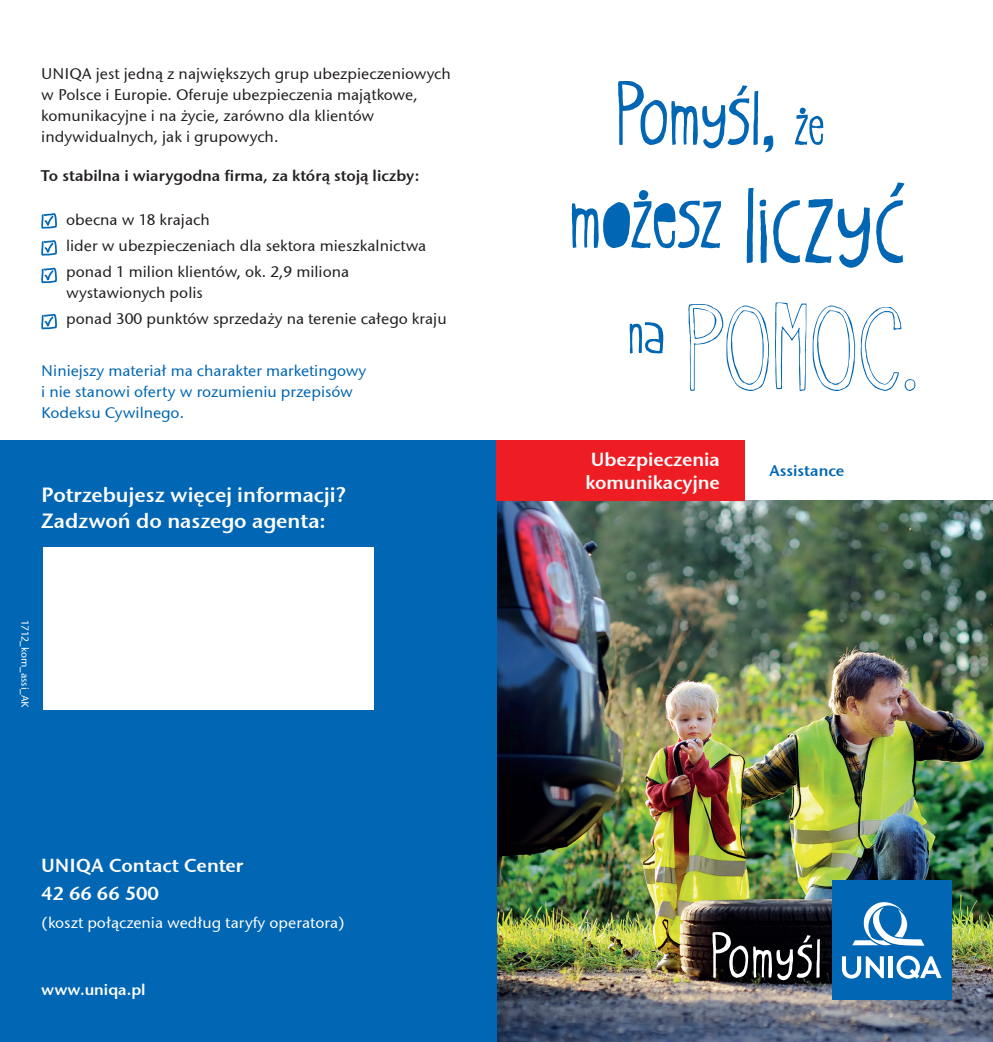
<style>
.page{position:relative;width:993px;height:1042px;background:#fff}
.page>*{position:absolute;margin:0;border:0;box-sizing:border-box;transform-origin:0 0}
.t1{font:135.8px "Oyster Outline CEE";color:#0166b3}
.t2{font:101.85px "Oyster Stencil CEE";letter-spacing:-.015em;color:#0166b3}
.t3{font:100.1px "Oyster CEE";color:#0166b3}
.t4{font:65.27px "Oyster CEE";color:#0166b3}
.t5{font:21px/25.2px "Stone San Itc TEE Semi";color:#fff}
.t6{font:19.25px/28px "Stone San Itc TEE Semi";color:#fff}
.t7{font:500 15.75px/21px "Stone San Itc TEE";color:#231f20}
.t8{font:500 15.75px/21px "Stone San Itc TEE";color:#0166b3}
.t9{font:15.75px "Stone San Itc TEE Semi";color:#231f20}
.t10{font:500 15.75px "Stone San Itc TEE";color:#fff}
.t11{font:15.75px "Stone San Itc TEE Semi";color:#fff}
.t12{font:15.75px "Stone San Itc TEE Semi";color:#0166b3}
.t13{font:500 10.5px "Stone San Itc TEE";color:#fff}
.s1{font-size:65.27px}
.s2{font-size:139.3px}
</style>
<div class="page">
<img style="left:496px;top:500px;width:496px;height:542px">
<div style="left:0;top:440px;width:496px;height:602px;background:#0166b3"></div>
<div style="left:44px;top:547px;width:330px;height:162px;background:#fff"></div>
<svg style="left:41px;top:213px;width:16px;height:16px"></svg>
<svg style="left:41px;top:240px;width:16px;height:16px"></svg>
<svg style="left:41px;top:267px;width:16px;height:17px"></svg>
<svg style="left:41px;top:313px;width:16px;height:17px"></svg>
<svg style="left:712px;top:932px;width:107px;height:48px"></svg>
<div style="left:831px;top:880px;width:120px;height:120px;background:#0166b3"></div>
<svg style="left:841px;top:956px;width:42px;height:22px"></svg>
<hr style="left:888px;top:956px;width:4px;height:22px;background:#fff">
<svg style="left:896px;top:955px;width:45px;height:24px"></svg>
<svg style="left:852px;top:902px;width:72px;height:43px"></svg>
<div style="left:496px;top:440px;width:248px;height:60px;background:#ee1d23"></div>
<p class="t7" style="left:41px;top:64px;width:411px">UNIQA jest jedną z największych grup ubezpieczeniowych w Polsce i Europie. Oferuje ubezpieczenia majątkowe, komunikacyjne i na życie, zarówno dla klientów indywidualnych, jak i grupowych.</p>
<p class="t9" style="left:41px;top:165px;width:379px">To stabilna i wiarygodna firma, za którą stoją liczby:</p>
<p class="t7" style="left:66px;top:207px;width:361px;line-height:25.9px">obecna w 18 krajach<br>lider w ubezpieczeniach dla sektora mieszkalnictwa ponad 1 milion klientów, ok. 2,9 miliona</p>
<p class="t7" style="left:66px;top:280px;width:382px;line-height:25.9px">wystawionych polis<br>ponad 300 punktów sprzedaży na terenie całego kraju</p>
<p class="t8" style="left:41px;top:360px;width:326px">Niniejszy materiał ma charakter marketingowy i nie stanowi oferty w rozumieniu przepisów<br>Kodeksu Cywilnego.</p>
<h3 class="t5" style="left:41px;top:483px;width:306px">Potrzebujesz więcej informacji?<br>Zadzwoń do naszego agenta:</h3>
<p class="t13" style="left:31px;top:620px;width:89px;rotate:90deg">1712_kom_assi_AK</p>
<p class="t6" style="left:41px;top:851px;width:203px">UNIQA Contact Center<br>42 66 66 500</p>
<p class="t10" style="left:41px;top:913px;width:305px">(koszt połączenia według taryfy operatora)</p>
<p class="t11" style="left:41px;top:980px;width:106px">www.uniqa.pl</p>
<h3 class="t3" style="left:616px;top:64px;width:210px">Pomyśl, <span class="s1">że</span></h3>
<h2 class="t2" style="left:569px;top:166px;width:337px">możesz <span class="s2">liczyć</span></h2>
<h1 class="t1" style="left:685px;top:281px;width:234px">POMOC.</h1>
<h3 class="t4" style="left:628px;top:301px;width:38px">na</h3>
<p class="t6" style="left:585px;top:448px;width:136px;line-height:23.1px">Ubezpieczenia komunikacyjne</p>
<p class="t12" style="left:769px;top:461px;width:76px">Assistance</p>
</div>
